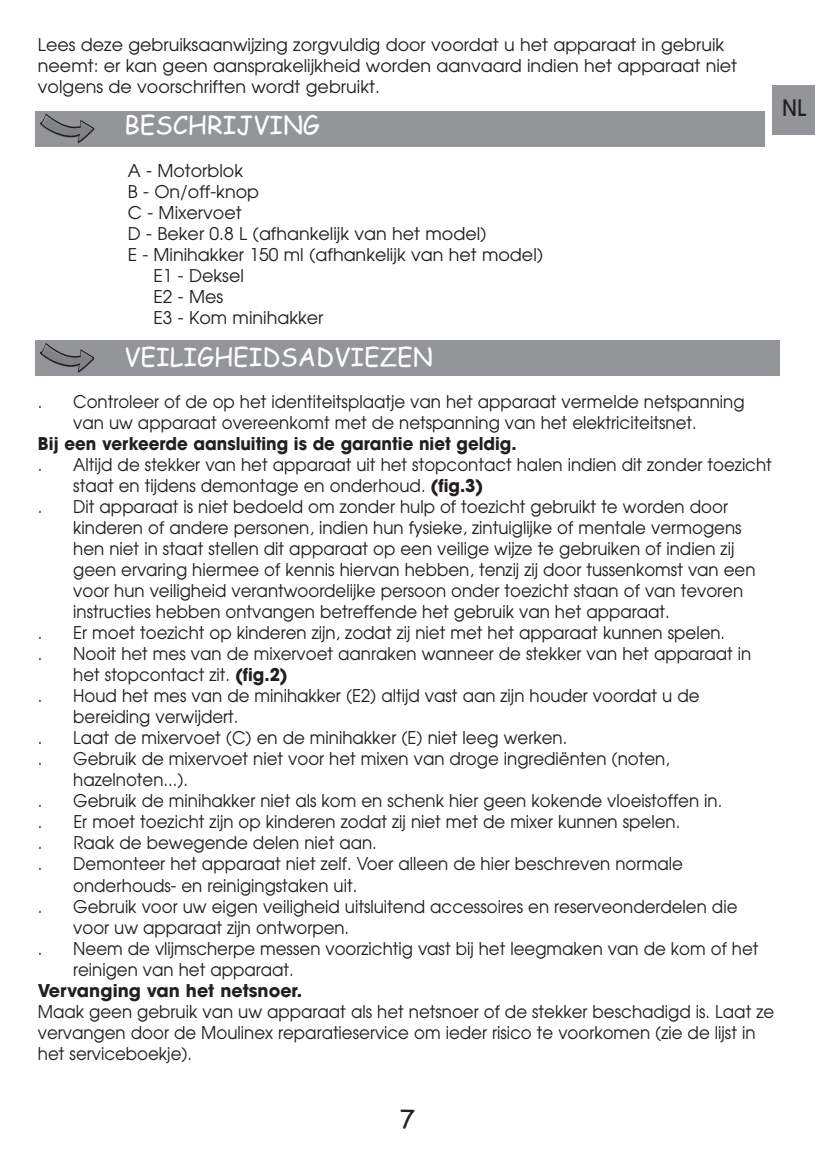
<style>
.page{position:relative;width:815px;height:1170px;background:#fff}
.page>*{position:absolute;margin:0;border:0;box-sizing:border-box;transform-origin:0 0}
.t1{font:25px "Comic Sans MS";color:#fff}
.t2{font:25px "Comic Sans MS";color:#231f20}
.t3{font:500 22.5px "Avant Garde";color:#231f20;scale:.9 1}
.t4{font:17.5px/21px "Avant Garde";color:#231f20;scale:.95 1}
.t5{font:17.5px/21px "Avant Garde";color:#231f20}
.t6{font:700 17.5px "Avant Garde";color:#231f20;scale:.95 1}
.t7{font:700 17.5px "Avant Garde";color:#231f20}
.s1{font-weight:700}
</style>
<div class="page">
<div style="left:35px;top:111px;width:730px;height:36px;background:#939598"></div>
<svg style="left:40px;top:113px;width:54px;height:31px"></svg>
<div style="left:35px;top:340px;width:745px;height:36px;background:#939598"></div>
<svg style="left:40px;top:343px;width:54px;height:30px"></svg>
<div style="left:772px;top:85px;width:43px;height:50px;background:#939598"></div>
<p class="t5" style="left:38px;top:34px;width:701px">Lees deze gebruiksaanwijzing zorgvuldig door voordat u het apparaat in gebruik neemt: er kan geen aansprakelijkheid worden aanvaard indien het apparaat niet volgens de voorschriften wordt gebruikt.</p>
<h1 class="t1" style="left:124px;top:110px;width:197px">BESCHRIJVING</h1>
<p class="t3" style="left:782px;top:99px;width:28px">NL</p>
<p class="t5" style="left:128px;top:160px;width:117px">A - Motorblok</p>
<p class="t5" style="left:128px;top:181px;width:133px">B - On/off-knop</p>
<p class="t5" style="left:128px;top:202px;width:115px">C - Mixervoet</p>
<p class="t5" style="left:128px;top:223px;width:360px">D - Beker 0.8 L (afhankelijk van het model)</p>
<p class="t5" style="left:128px;top:244px;width:417px">E - Minihakker 150 ml (afhankelijk van het model)</p>
<p class="t5" style="left:154px;top:265px;width:92px">E1 - Deksel</p>
<p class="t5" style="left:154px;top:286px;width:71px">E2 - Mes</p>
<p class="t5" style="left:154px;top:307px;width:171px">E3 - Kom minihakker</p>
<h1 class="t1" style="left:124px;top:342px;width:310px">VEILIGHEIDSADVIEZEN</h1>
<p class="t4" style="left:38px;top:391px;width:6px">.</p>
<p class="t4" style="left:73px;top:391px;width:708px">Controleer of de op het identiteitsplaatje van het apparaat vermelde netspanning van uw apparaat overeenkomt met de netspanning van het elektriciteitsnet.</p>
<p class="t6" style="left:38px;top:437px;width:505px">Bij een verkeerde aansluiting is de garantie niet geldig.</p>
<p class="t4" style="left:38px;top:454px;width:6px">.</p>
<p class="t4" style="left:73px;top:454px;width:737px">Altijd de stekker van het apparaat uit het stopcontact halen indien dit zonder toezicht staat en tijdens demontage en onderhoud. <span class="s1">(fig.3)</span></p>
<p class="t4" style="left:38px;top:496px;width:6px">.</p>
<p class="t4" style="left:73px;top:496px;width:720px">Dit apparaat is niet bedoeld om zonder hulp of toezicht gebruikt te worden door kinderen of andere personen, indien hun fysieke, zintuiglijke of mentale vermogens hen niet in staat stellen dit apparaat op een veilige wijze te gebruiken of indien zij geen ervaring hiermee of kennis hiervan hebben, tenzij zij door tussenkomst van een voor hun veiligheid verantwoordelijke persoon onder toezicht staan of van tevoren instructies hebben ontvangen betreffende het gebruik van het apparaat.</p>
<p class="t4" style="left:38px;top:622px;width:6px">.</p>
<p class="t4" style="left:73px;top:622px;width:688px">Er moet toezicht op kinderen zijn, zodat zij niet met het apparaat kunnen spelen.</p>
<p class="t4" style="left:38px;top:643px;width:6px">.</p>
<p class="t4" style="left:73px;top:643px;width:715px">Nooit het mes van de mixervoet aanraken wanneer de stekker van het apparaat in het stopcontact zit. <span class="s1">(fig.2)</span></p>
<p class="t4" style="left:38px;top:685px;width:6px">.</p>
<p class="t4" style="left:73px;top:685px;width:661px">Houd het mes van de minihakker (E2) altijd vast aan zijn houder voordat u de bereiding verwijdert.</p>
<p class="t4" style="left:38px;top:727px;width:6px">.</p>
<p class="t4" style="left:73px;top:727px;width:522px">Laat de mixervoet (C) en de minihakker (E) niet leeg werken.</p>
<p class="t4" style="left:38px;top:748px;width:6px">.</p>
<p class="t4" style="left:73px;top:748px;width:630px">Gebruik de mixervoet niet voor het mixen van droge ingrediënten (noten, hazelnoten...).</p>
<p class="t4" style="left:38px;top:790px;width:6px">.</p>
<p class="t4" style="left:73px;top:790px;width:685px">Gebruik de minihakker niet als kom en schenk hier geen kokende vloeistoffen in.</p>
<p class="t4" style="left:38px;top:811px;width:6px">.</p>
<p class="t4" style="left:73px;top:811px;width:640px">Er moet toezicht zijn op kinderen zodat zij niet met de mixer kunnen spelen.</p>
<p class="t4" style="left:38px;top:832px;width:6px">.</p>
<p class="t4" style="left:73px;top:832px;width:321px">Raak de bewegende delen niet aan.</p>
<p class="t4" style="left:38px;top:853px;width:6px">.</p>
<p class="t4" style="left:73px;top:853px;width:643px">Demonteer het apparaat niet zelf. Voer alleen de hier beschreven normale onderhouds- en reinigingstaken uit.</p>
<p class="t4" style="left:38px;top:895px;width:6px">.</p>
<p class="t4" style="left:73px;top:895px;width:701px">Gebruik voor uw eigen veiligheid uitsluitend accessoires en reserveonderdelen die voor uw apparaat zijn ontworpen.</p>
<p class="t4" style="left:38px;top:937px;width:6px">.</p>
<p class="t4" style="left:73px;top:937px;width:723px">Neem de vlijmscherpe messen voorzichtig vast bij het leegmaken van de kom of het reinigen van het apparaat.</p>
<p class="t7" style="left:38px;top:983px;width:266px">Vervanging van het netsnoer.</p>
<p class="t4" style="left:38px;top:1000px;width:777px">Maak geen gebruik van uw apparaat als het netsnoer of de stekker beschadigd is. Laat ze vervangen door de Moulinex reparatieservice om ieder risico te voorkomen (zie de lijst in het serviceboekje).</p>
<h1 class="t2" style="left:400px;top:1104px;width:17px">7</h1>
</div>
